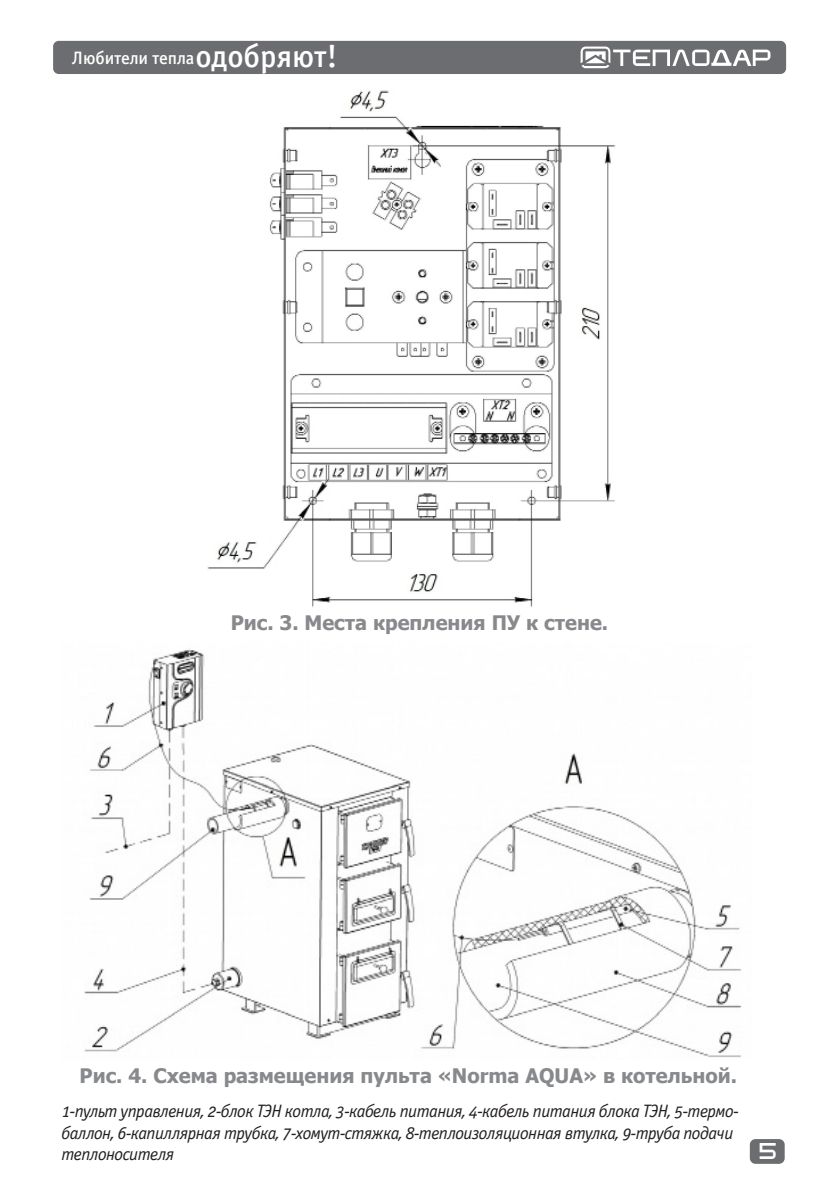
<style>
.page{position:relative;width:840px;height:1191px;background:#fff}
.page>*{position:absolute;margin:0;border:0;box-sizing:border-box;transform-origin:0 0}
.t1{font:700 20px "Tahoma";color:#87898c}
.t2{font:italic 18px/21.6px "Officina Sans Book OSC";letter-spacing:-.03em;color:#231f20}
.t3{font:18px "Officina Sans Medium C";letter-spacing:-.005em;color:#fff}
.t4{font:16px "teplodar";color:#fff}
.s1{font-size:32px}
</style>
<div class="page">
<div style="left:749px;top:1139px;width:35px;height:24px;background:#6c6d70;border-radius:6px"></div>
<div style="left:53px;top:41px;width:732px;height:33px;background:#6c6d70;border-radius:6px"></div>
<svg style="left:580px;top:46px;width:190px;height:22px"></svg>
<img style="left:207px;top:90px;width:409px;height:517px">
<img style="left:84px;top:648px;width:657px;height:410px">
<p class="t3" style="left:72px;top:48px;width:267px">Любители тепла<span class="s1">одобряют!</span></p>
<p class="t1" style="left:230px;top:608px;width:379px">Рис. 3. Места крепления ПУ к стене.</p>
<p class="t1" style="left:79px;top:1062px;width:658px">Рис. 4. Схема размещения пульта «Norma AQUA» в котельной.</p>
<p class="t2" style="left:61px;top:1100px;width:678px">1-пульт управления, 2-блок ТЭН котла, 3-кабель питания, 4-кабель питания блока ТЭН, 5-термо&shy;баллон, 6-капиллярная трубка, 7-хомут-стяжка, 8-теплоизоляционная втулка, 9-труба подачи теплоносителя</p>
<p class="t4" style="left:759px;top:1144px;width:18px">5</p>
</div>
